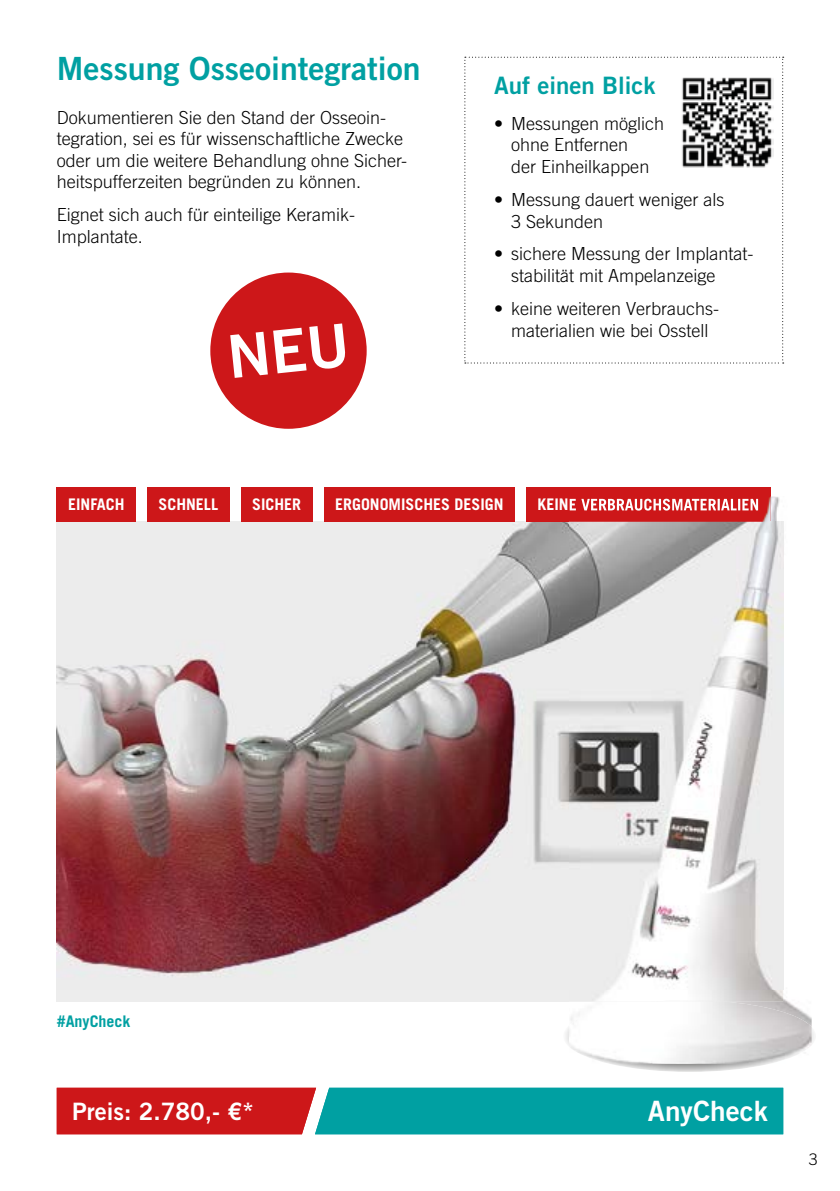
<style>
.page{position:relative;width:840px;height:1191px;background:#fff}
.page>*{position:absolute;margin:0;border:0;box-sizing:border-box;transform-origin:0 0}
.t1{font:32px "Trade Gothic LT Std Bd 2";color:#00a0a2}
.t2{font:28px "Trade Gothic LT Std Bd 2";color:#fff}
.t3{font:24px "Trade Gothic LT Std Bd 2";color:#fff}
.t4{font:24px "Trade Gothic LT Std Bd 2";color:#00a0a2}
.t5{font:300 18px/21.6px "Trade Gothic LT Std";color:#000}
.t6{font:700 16px "Trade Gothic LT Std";color:#fff}
.t7{font:700 16px "Trade Gothic LT Std";color:#00a0a2}
.t8{font:300 16px "Trade Gothic LT Std";color:#000}
</style>
<div class="page">
<img style="left:57px;top:522px;width:511px;height:467px">
<svg style="left:57px;top:1087px;width:725px;height:47px;background:#4e7375"></svg>
<div style="left:57px;top:487px;width:79px;height:35px;background:#cd1719"></div>
<div style="left:147px;top:487px;width:82px;height:35px;background:#cd1719"></div>
<div style="left:241px;top:487px;width:71px;height:35px;background:#cd1719"></div>
<div style="left:324px;top:487px;width:190px;height:35px;background:#cd1719"></div>
<div style="left:526px;top:487px;width:244px;height:35px;background:#cd1719"></div>
<svg style="left:464px;top:57px;width:319px;height:306px"></svg>
<img style="left:680px;top:75px;width:93px;height:93px">
<img style="left:565px;top:1025px;width:249px;height:46px">
<img style="left:770px;top:496px;width:18px;height:505px">
<img style="left:568px;top:522px;width:214px;height:479px">
<img style="left:569px;top:497px;width:201px;height:25px">
<img style="left:569px;top:499px;width:188px;height:11px">
<img style="left:568px;top:1001px;width:243px;height:63px">
<img style="left:655px;top:1000px;width:67px;height:1px">
<div style="left:210px;top:272px;width:156px;height:157px;background:#cd1719;border-radius:50%"></div>
<h1 class="t1" style="left:57px;top:49px;width:365px">Messung Osseointegration</h1>
<p class="t5" style="left:57px;top:106px;width:352px">Dokumentieren Sie den Stand der Osseoin&shy;tegration, sei es für wissenschaftliche Zwecke oder um die weitere Behandlung ohne Sicher&shy;heitspufferzeiten begründen zu können.</p>
<p class="t5" style="left:57px;top:204px;width:300px">Eignet sich auch für einteilige Keramik-<br>Implantate.</p>
<h3 class="t4" style="left:494px;top:71px;width:163px">Auf einen Blick</h3>
<p class="t5" style="left:511px;top:112px;width:155px;text-indent:-17px">• Messungen möglich ohne Entfernen<br>der Einheilkappen</p>
<p class="t5" style="left:511px;top:188px;width:215px;text-indent:-17px">• Messung dauert weniger als<br>3 Sekunden</p>
<p class="t5" style="left:511px;top:243px;width:244px;text-indent:-17px">• sichere Messung der Implantat&shy;stabilität mit Ampelanzeige</p>
<p class="t5" style="left:494px;top:298px;width:226px;text-align:center">• keine weiteren Verbrauchs&shy;materialien wie bei Osstell</p>
<p class="t6" style="left:68px;top:495px;width:58px">EINFACH</p>
<p class="t6" style="left:158px;top:495px;width:61px">SCHNELL</p>
<p class="t6" style="left:252px;top:495px;width:50px">SICHER</p>
<p class="t6" style="left:335px;top:495px;width:170px">ERGONOMISCHES DESIGN</p>
<p class="t7" style="left:57px;top:1011px;width:75px">#AnyCheck</p>
<h3 class="t3" style="left:72px;top:1096px;width:183px">Preis: 2.780,- €*</h3>
<h2 class="t2" style="left:647px;top:1093px;width:121px">AnyCheck</h2>
<h2 class="t2" style="left:83px;top:1093px;width:190px">Preis: xxx,xx €*</h2>
<p class="t8" style="left:808px;top:1150px;width:10px">3</p>
</div>
